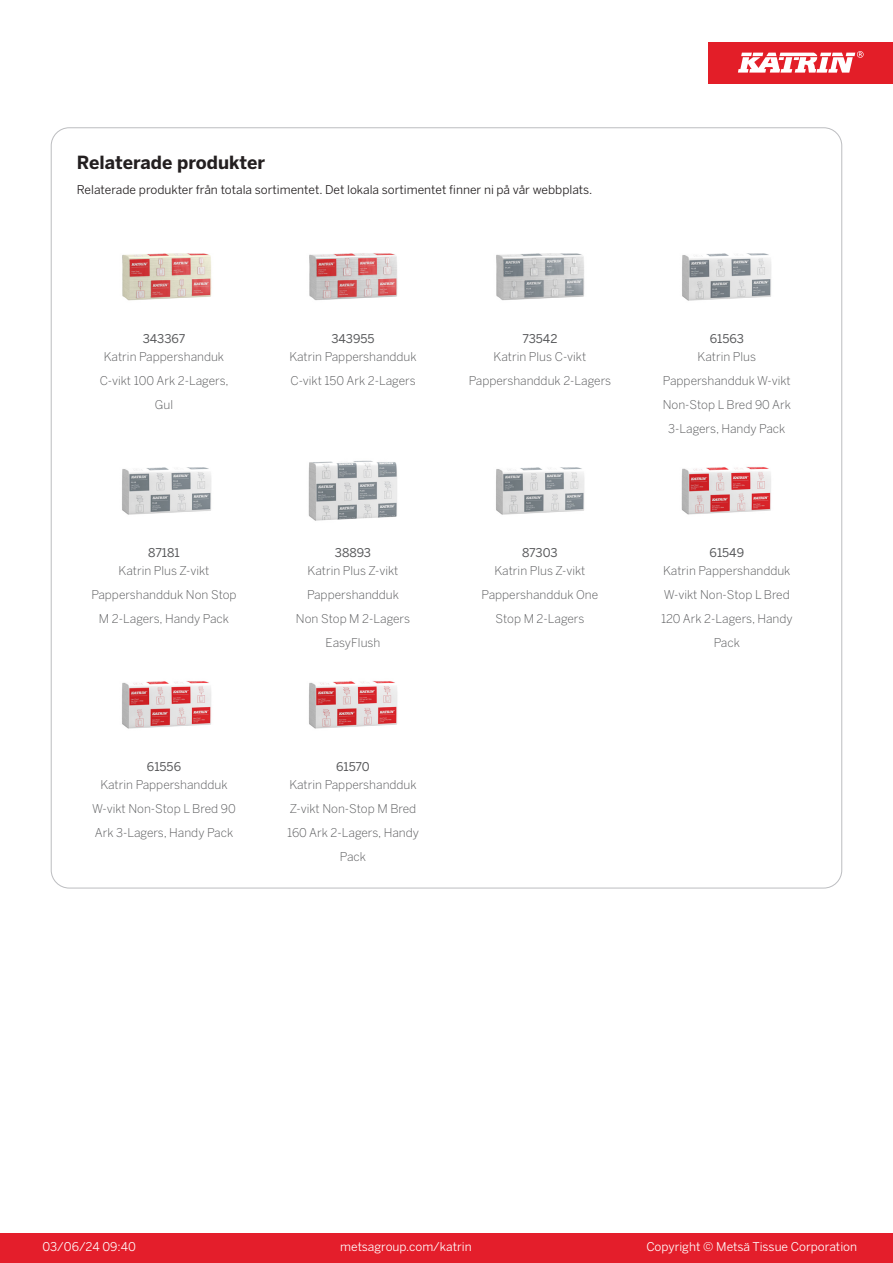
<style>
.page{position:relative;width:893px;height:1263px;background:#fff}
.page>*{position:absolute;margin:0;border:0;box-sizing:border-box;transform-origin:0 0}
.T_TableHeader{font:700 18px "Benton Sans";color:#231f20}
.T_RelatedName{font:300 12px/24px "Benton Sans";color:#57585a;text-align:center}
.T_TableBody{font:12px "Benton Sans";color:#231f20}
.t1{font:12px "Benton Sans";color:#fff}
.T_RelatedCode{font:12px "Benton Sans";color:#57585a}
</style>
<div class="page">
<div style="left:0;top:1233px;width:893px;height:30px;background:#e41e2b"></div>
<div style="left:708px;top:43px;width:185px;height:41px;background:#e31e28"></div>
<svg style="left:738px;top:51px;width:126px;height:22px"></svg>
<img style="left:122px;top:253px;width:90px;height:48px">
<img style="left:309px;top:253px;width:89px;height:48px">
<img style="left:496px;top:253px;width:89px;height:48px">
<img style="left:682px;top:253px;width:89px;height:48px">
<img style="left:122px;top:467px;width:89px;height:48px">
<img style="left:308px;top:460px;width:89px;height:61px">
<img style="left:496px;top:467px;width:88px;height:48px">
<img style="left:681px;top:466px;width:90px;height:49px">
<img style="left:122px;top:681px;width:89px;height:48px">
<img style="left:309px;top:681px;width:89px;height:48px">
<p class="T_TableHeader" style="left:77px;top:151px;width:190px">Relaterade produkter</p>
<p class="T_TableBody" style="left:77px;top:183px;width:517px">Relaterade produkter från totala sortimentet. Det lokala sortimentet finner ni på vår webbplats.</p>
<p class="T_RelatedCode" style="left:143px;top:331px;width:44px">343367</p>
<p class="T_RelatedCode" style="left:331px;top:331px;width:45px">343955</p>
<p class="T_RelatedCode" style="left:522px;top:331px;width:37px">73542</p>
<p class="T_RelatedCode" style="left:710px;top:331px;width:36px">61563</p>
<p class="T_RelatedName" style="left:100px;top:345px;width:131px">Katrin Pappershanduk<br>C-vikt 100 Ark 2-Lagers,<br>Gul</p>
<p class="T_RelatedName" style="left:289px;top:345px;width:129px;text-align:left">Katrin Pappershandduk<br>C-vikt 150 Ark 2-Lagers</p>
<p class="T_RelatedName" style="left:469px;top:345px;width:144px">Katrin Plus C-vikt<br>Pappershandduk 2-Lagers</p>
<p class="T_RelatedName" style="left:663px;top:345px;width:130px">Katrin Plus<br>Pappershandduk W-vikt<br>Non-Stop L Bred 90 Ark<br>3-Lagers, Handy Pack</p>
<p class="T_RelatedCode" style="left:148px;top:546px;width:33px">87181</p>
<p class="T_RelatedCode" style="left:335px;top:546px;width:38px">38893</p>
<p class="T_RelatedCode" style="left:522px;top:546px;width:37px">87303</p>
<p class="T_RelatedCode" style="left:710px;top:546px;width:36px">61549</p>
<p class="T_RelatedName" style="left:91px;top:559px;width:147px">Katrin Plus Z-vikt<br>Pappershandduk Non Stop<br>M 2-Lagers, Handy Pack</p>
<p class="T_RelatedName" style="left:296px;top:559px;width:116px">Katrin Plus Z-vikt<br>Pappershandduk<br>Non Stop M 2-Lagers<br>EasyFlush</p>
<p class="T_RelatedName" style="left:482px;top:559px;width:118px">Katrin Plus Z-vikt<br>Pappershandduk One<br>Stop M 2-Lagers</p>
<p class="T_RelatedName" style="left:661px;top:559px;width:133px">Katrin Pappershandduk<br>W-vikt Non-Stop L Bred<br>120 Ark 2-Lagers, Handy<br>Pack</p>
<p class="T_RelatedCode" style="left:147px;top:760px;width:36px">61556</p>
<p class="T_RelatedCode" style="left:336px;top:760px;width:35px">61570</p>
<p class="T_RelatedName" style="left:92px;top:773px;width:145px">Katrin Pappershandduk<br>W-vikt Non-Stop L Bred 90<br>Ark 3-Lagers, Handy Pack</p>
<p class="T_RelatedName" style="left:287px;top:773px;width:133px">Katrin Pappershandduk<br>Z-vikt Non-Stop M Bred<br>160 Ark 2-Lagers, Handy<br>Pack</p>
<p class="t1" style="left:43px;top:1239px;width:95px">03/06/24 09:40</p>
<p class="t1" style="left:340px;top:1239px;width:133px">metsagroup.com/katrin</p>
<p class="t1" style="left:646px;top:1239px;width:212px">Copyright © Metsä Tissue Corporation</p>
</div>
